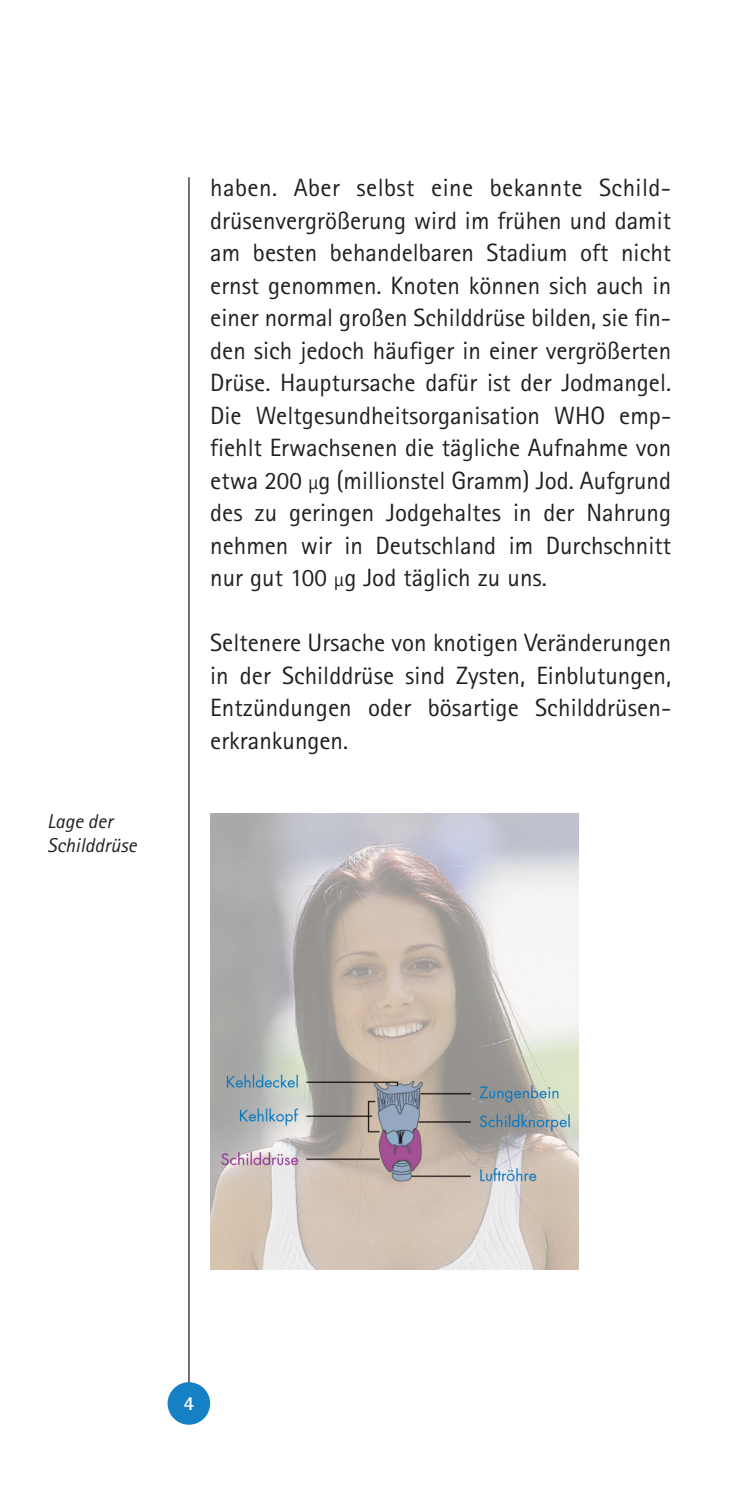
<style>
.page{position:relative;width:743px;height:1488px;background:#fff}
.page>*{position:absolute;margin:0;border:0;box-sizing:border-box;transform-origin:0 0}
.t1{font:25px/32.5px "Rotis Sans Serif";color:#231f1f;text-align:justify}
.t2{font:italic 20px/24px "Rotis Sans Serif";color:#231f1f}
.t3{font:700 20px "Rotis Sans Serif";color:#fff}
.s1{font-size:20px}
</style>
<div class="page">
<hr style="left:188px;top:177px;width:1px;height:1224px;background:#231f1f">
<div style="left:167px;top:1382px;width:43px;height:42px;background:#1680c4;border-radius:50%"></div>
<img style="left:211px;top:814px;width:367px;height:455px">
<p class="t2" style="left:47px;top:811px;width:91px">Lage der<br>Schilddrüse</p>
<p class="t1" style="left:210px;top:174px;width:462px">haben. Aber selbst eine bekannte Schild&shy;drüsenvergrößerung wird im frühen und damit am besten behandelbaren Stadium oft nicht ernst genommen. Knoten können sich auch in einer normal großen Schilddrüse bilden, sie fin&shy;den sich jedoch häufiger in einer vergrößerten Drüse. Hauptursache dafür ist der Jodmangel.<br>Die Weltgesundheitsorganisation WHO emp&shy;fiehlt Erwachsenen die tägliche Aufnahme von etwa 200 <span class="s1">µ</span>g (millionstel Gramm) Jod. Aufgrund des zu geringen Jodgehaltes in der Nahrung nehmen wir in Deutschland im Durchschnitt nur gut 100 <span class="s1">µ</span>g Jod täglich zu uns.</p>
<p class="t1" style="left:210px;top:629px;width:462px">Seltenere Ursache von knotigen Veränderungen in der Schilddrüse sind Zysten, Einblutungen, Entzündungen oder bösartige Schilddrüsen&shy;erkrankungen.</p>
<p class="t3" style="left:183px;top:1396px;width:12px">4</p>
</div>
